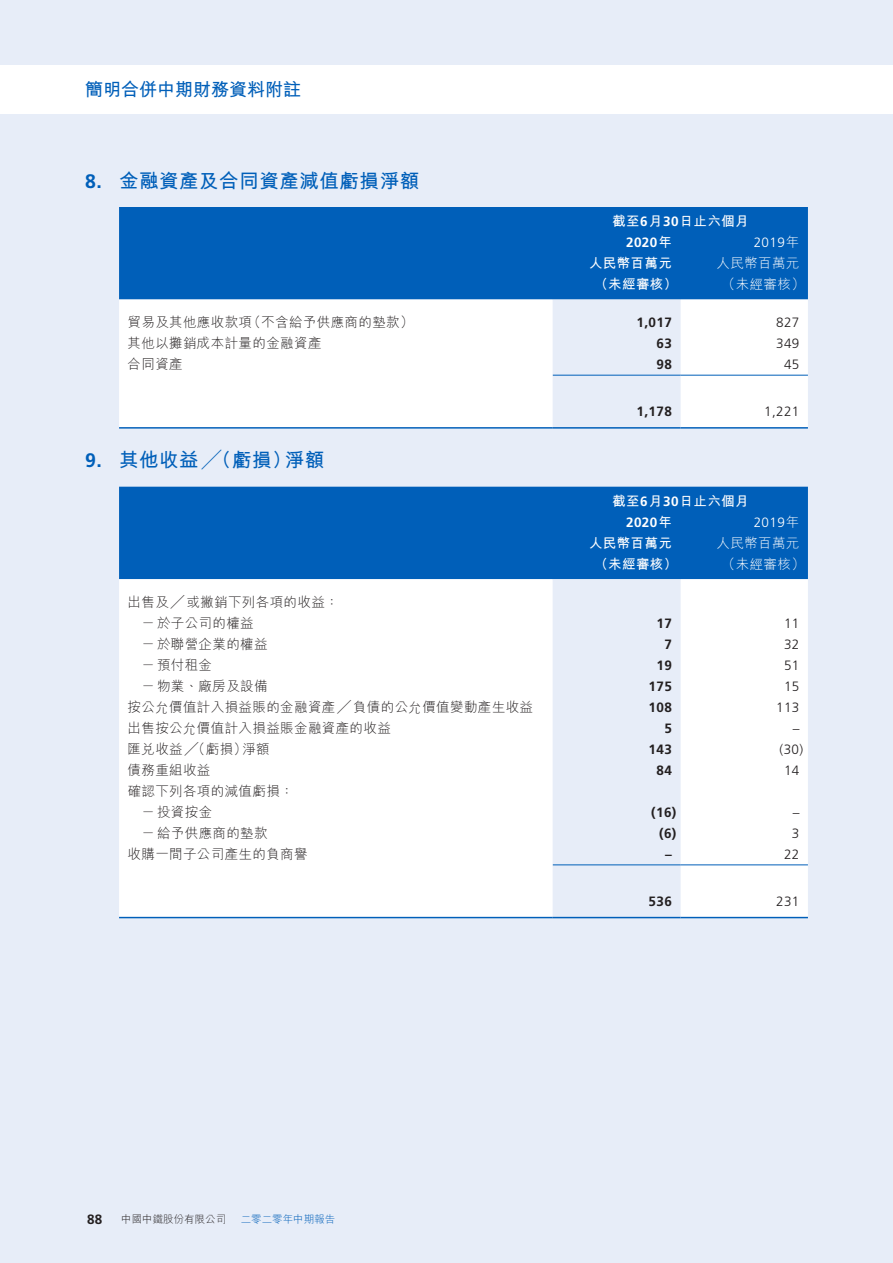
<style>
.page{position:relative;width:893px;height:1263px;background:#e7edf8}
.page>*{position:absolute;margin:0;border:0;box-sizing:border-box;transform-origin:0 0}
.t1{font:700 19.5px "M Hei HK";letter-spacing:.03em;color:#005fb9}
.t2{font:700 18px "M Hei HK";color:#005fb9}
.t3{font:300 13.5px/21px "M Hei HK";letter-spacing:.03em;color:#231f20}
.t4{font:700 13.5px "M Hei HK";letter-spacing:.03em;color:#fff}
.t5{font:700 13.5px "Frutiger LT Std";letter-spacing:.03em;color:#231f20}
.t6{font:300 13.5px "Frutiger LT Std";letter-spacing:.03em;color:#231f20}
.t7{font:300 13.5px "M Hei HK";letter-spacing:.03em;color:#fff}
.t8{font:700 13.5px "Frutiger LT Std";letter-spacing:.03em;color:#fff}
.t9{font:300 13.5px "Frutiger LT Std";letter-spacing:.03em;color:#fff}
.t10{font:300 10.5px "M Hei HK";color:#231f20}
.t11{font:300 10.5px "M Hei HK";color:#005fb9}
.s1{font-family:"Frutiger LT Std"}
.s2{font-family:"M Hei HK"}
</style>
<div class="page">
<div style="left:0;top:65px;width:893px;height:49px;background:#fff"></div>
<div style="left:119px;top:207px;width:689px;height:92px;background:#005fb9"></div>
<div style="left:119px;top:299px;width:689px;height:128px;background:#fff"></div>
<svg style="left:553px;top:299px;width:127px;height:128px"></svg>
<hr style="left:553px;top:375px;width:127px;height:1px;background:#005fb9">
<hr style="left:680px;top:375px;width:128px;height:1px;background:#005fb9">
<hr style="left:119px;top:427px;width:434px;height:2px;background:#005fb9">
<hr style="left:553px;top:427px;width:127px;height:2px;background:#005fb9">
<hr style="left:680px;top:427px;width:128px;height:2px;background:#005fb9">
<div style="left:119px;top:487px;width:689px;height:92px;background:#005fb9"></div>
<div style="left:119px;top:580px;width:689px;height:337px;background:#fff"></div>
<svg style="left:553px;top:580px;width:127px;height:337px"></svg>
<hr style="left:553px;top:864px;width:127px;height:1px;background:#005fb9">
<hr style="left:680px;top:864px;width:128px;height:1px;background:#005fb9">
<hr style="left:119px;top:917px;width:434px;height:1px;background:#005fb9">
<hr style="left:553px;top:917px;width:127px;height:1px;background:#005fb9">
<hr style="left:680px;top:917px;width:128px;height:1px;background:#005fb9">
<h2 class="t2" style="left:85px;top:76px;width:217px">簡明合併中期財務資料附註</h2>
<h1 class="t1" style="left:85px;top:166px;width:336px"><span class="s1">8.</span> 金融資產及合同資產減值虧損淨額</h1>
<p class="t4" style="left:612px;top:211px;width:138px">截至<span class="s1">6</span>月<span class="s1">30</span>日止六個月</p>
<p class="t8" style="left:626px;top:235px;width:47px">2020<span class="s2">年</span></p>
<p class="t9" style="left:754px;top:235px;width:47px">2019<span class="s2">年</span></p>
<p class="t4" style="left:589px;top:254px;width:84px">人民幣百萬元</p>
<p class="t7" style="left:717px;top:256px;width:84px">人民幣百萬元</p>
<p class="t4" style="left:594px;top:275px;width:84px">（未經審核）</p>
<p class="t7" style="left:722px;top:277px;width:84px">（未經審核）</p>
<p class="t3" style="left:128px;top:312px;width:287px">貿易及其他應收款項（不含給予供應商的墊款）</p>
<p class="t5" style="left:637px;top:315px;width:37px">1,017</p>
<p class="t6" style="left:776px;top:315px;width:25px">827</p>
<p class="t3" style="left:128px;top:333px;width:195px">其他以攤銷成本計量的金融資產</p>
<p class="t5" style="left:656px;top:336px;width:17px">63</p>
<p class="t6" style="left:776px;top:336px;width:25px">349</p>
<p class="t3" style="left:128px;top:354px;width:57px">合同資產</p>
<p class="t5" style="left:656px;top:357px;width:17px">98</p>
<p class="t6" style="left:784px;top:357px;width:17px">45</p>
<p class="t5" style="left:637px;top:403px;width:37px">1,178</p>
<p class="t6" style="left:764px;top:403px;width:37px">1,221</p>
<h1 class="t1" style="left:85px;top:446px;width:241px"><span class="s1">9.</span> 其他收益╱（虧損）淨額</h1>
<p class="t4" style="left:612px;top:491px;width:138px">截至<span class="s1">6</span>月<span class="s1">30</span>日止六個月</p>
<p class="t8" style="left:626px;top:514px;width:47px">2020<span class="s2">年</span></p>
<p class="t9" style="left:754px;top:515px;width:47px">2019<span class="s2">年</span></p>
<p class="t4" style="left:589px;top:533px;width:84px">人民幣百萬元</p>
<p class="t7" style="left:717px;top:536px;width:84px">人民幣百萬元</p>
<p class="t4" style="left:594px;top:554px;width:84px">（未經審核）</p>
<p class="t7" style="left:722px;top:557px;width:84px">（未經審核）</p>
<p class="t3" style="left:141px;top:591px;width:199px;text-indent:-14px">出售及╱或撇銷下列各項的收益：－於子公司的權益</p>
<p class="t5" style="left:656px;top:615px;width:17px">17</p>
<p class="t6" style="left:784px;top:616px;width:17px">11</p>
<p class="t3" style="left:141px;top:633px;width:128px">－於聯營企業的權益</p>
<p class="t5" style="left:664px;top:636px;width:9px">7</p>
<p class="t6" style="left:784px;top:637px;width:17px">32</p>
<p class="t3" style="left:141px;top:654px;width:72px">－預付租金</p>
<p class="t5" style="left:656px;top:657px;width:17px">19</p>
<p class="t6" style="left:784px;top:658px;width:17px">51</p>
<p class="t3" style="left:141px;top:675px;width:128px">－物業、廠房及設備</p>
<p class="t5" style="left:649px;top:678px;width:25px">175</p>
<p class="t6" style="left:784px;top:679px;width:17px">15</p>
<p class="t3" style="left:128px;top:696px;width:407px">按公允價值計入損益賬的金融資產╱負債的公允價值變動產生收益</p>
<p class="t5" style="left:649px;top:699px;width:25px">108</p>
<p class="t6" style="left:776px;top:700px;width:25px">113</p>
<p class="t3" style="left:128px;top:717px;width:265px">出售按公允價值計入損益賬金融資產的收益</p>
<p class="t5" style="left:664px;top:720px;width:9px">5</p>
<p class="t6" style="left:793px;top:721px;width:8px">–</p>
<p class="t3" style="left:128px;top:738px;width:144px">匯兌收益╱（虧損）淨額</p>
<p class="t5" style="left:649px;top:741px;width:25px">143</p>
<p class="t6" style="left:779px;top:742px;width:25px">(30)</p>
<p class="t3" style="left:128px;top:759px;width:84px">債務重組收益</p>
<p class="t5" style="left:656px;top:762px;width:17px">84</p>
<p class="t6" style="left:784px;top:763px;width:17px">14</p>
<p class="t3" style="left:141px;top:780px;width:154px;text-indent:-14px">確認下列各項的減值虧損：－投資按金</p>
<p class="t5" style="left:651px;top:804px;width:27px">(16)</p>
<p class="t6" style="left:793px;top:805px;width:8px">–</p>
<p class="t3" style="left:141px;top:822px;width:128px">－給予供應商的墊款</p>
<p class="t5" style="left:659px;top:825px;width:19px">(6)</p>
<p class="t6" style="left:792px;top:826px;width:9px">3</p>
<p class="t3" style="left:128px;top:843px;width:182px">收購一間子公司產生的負商譽</p>
<p class="t5" style="left:665px;top:846px;width:8px">–</p>
<p class="t6" style="left:784px;top:847px;width:17px">22</p>
<p class="t5" style="left:649px;top:893px;width:25px">536</p>
<p class="t6" style="left:776px;top:893px;width:25px">231</p>
<p class="t5" style="left:87px;top:1211px;width:17px">88</p>
<p class="t10" style="left:121px;top:1214px;width:106px">中國中鐵股份有限公司</p>
<p class="t11" style="left:241px;top:1214px;width:96px">二零二零年中期報告</p>
</div>
